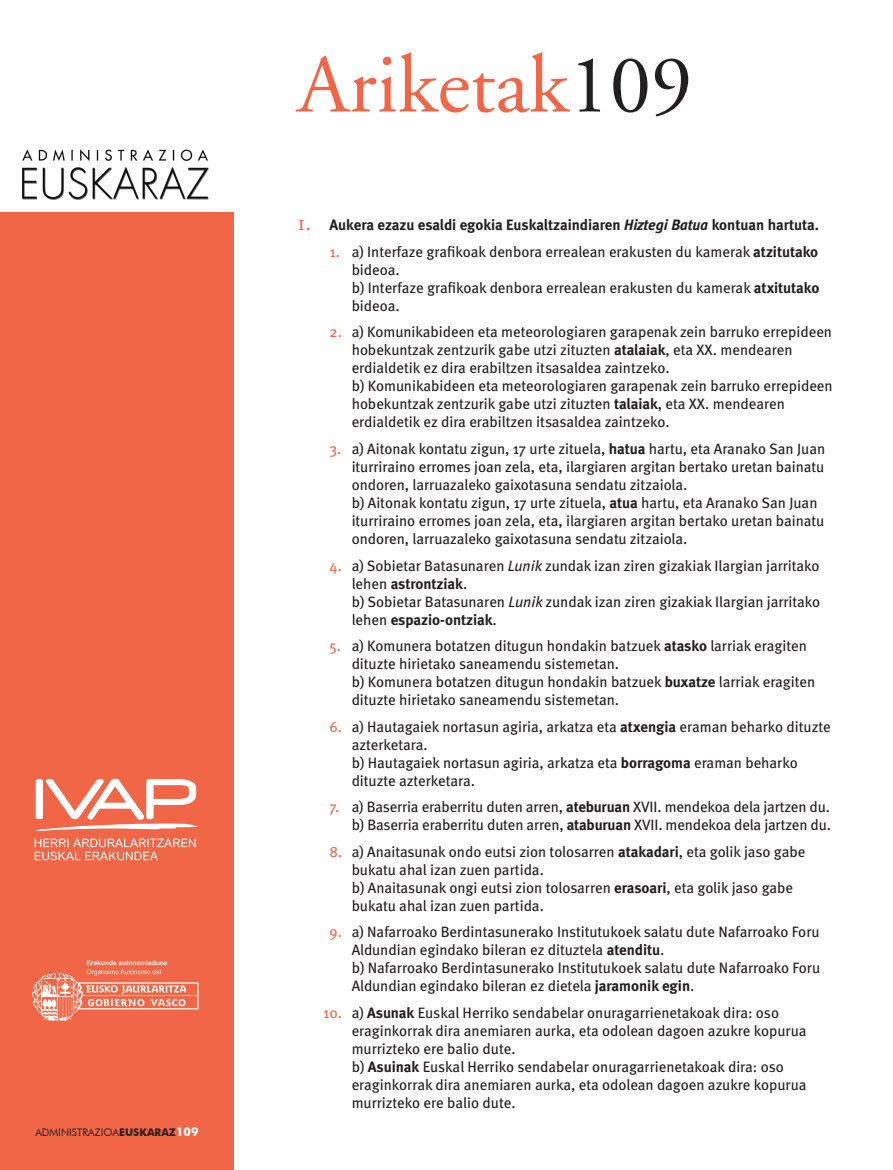
<style>
.page{position:relative;width:893px;height:1170px;background:#fff}
.page>*{position:absolute;margin:0;border:0;box-sizing:border-box;transform-origin:0 0}
.t1{font:82.5px "Adobe Garamond";color:#f26648}
.Ariketak02{font:15px/18px "Meta";color:#231f20}
.Ariketako1{font:700 15px "Meta";letter-spacing:-.005em;color:#231f20}
.t2{font:10.5px "Futura BT";color:#231f20}
.s1{font-weight:700}
.s2{font-weight:700;font-size:12px;color:#fff}
.s3{color:#231f20}
.s4{font-family:"Adobe Garamond Regular SC";font-weight:400;font-size:24px;color:#f26648}
.s5{font-style:italic}
.s6{color:#f26648}
</style>
<div class="page">
<div style="left:0;top:213px;width:234px;height:956px;background:#f26648"></div>
<svg style="left:35px;top:838px;width:161px;height:22px"></svg>
<svg style="left:35px;top:778px;width:164px;height:53px"></svg>
<img style="left:22px;top:149px;width:187px;height:51px">
<img style="left:32px;top:960px;width:167px;height:62px">
<p class="t2" style="left:35px;top:1125px;width:165px">ADMINISTRAZIOA<span class="s1">EUSKARAZ</span><span class="s2">109</span></p>
<p class="t1" style="left:298px;top:41px;width:396px">Ariketak<span class="s3">109</span></p>
<p class="Ariketako1" style="left:298px;top:216px;width:523px"><span class="s4">1.</span> Aukera ezazu esaldi egokia Euskaltzaindiaren <span class="s5">Hiztegi Batua</span> kontuan hartuta.</p>
<p class="Ariketak02" style="left:352px;top:242px;width:469px;text-indent:-22px"><span class="s6">1.</span> a) Interfaze grafikoak denbora errealean erakusten du kamerak <span class="s1">atzitutako </span>bideoa.<br>b) Interfaze grafikoak denbora errealean erakusten du kamerak <span class="s1">atxitutako </span>bideoa.</p>
<p class="Ariketak02" style="left:352px;top:323px;width:483px;text-indent:-22px"><span class="s6">2.</span> a) Komunikabideen eta meteorologiaren garapenak zein barruko errepideen hobekuntzak zentzurik gabe utzi zituzten <span class="s1">atalaiak</span>, eta XX. mendearen erdialdetik ez dira erabiltzen itsasaldea zaintzeko.<br>b) Komunikabideen eta meteorologiaren garapenak zein barruko errepideen hobekuntzak zentzurik gabe utzi zituzten <span class="s1">talaiak</span>, eta XX. mendearen erdialdetik ez dira erabiltzen itsasaldea zaintzeko.</p>
<p class="Ariketak02" style="left:352px;top:439px;width:475px;text-indent:-22px"><span class="s6">3.</span> a) Aitonak kontatu zigun, 17 urte zituela, <span class="s1">hatua</span> hartu, eta Aranako San Juan iturriraino erromes joan zela, eta, ilargiaren argitan bertako uretan bainatu ondoren, larruazaleko gaixotasuna sendatu zitzaiola.<br>b) Aitonak kontatu zigun, 17 urte zituela, <span class="s1">atua</span> hartu, eta Aranako San Juan iturriraino erromes joan zela, eta, ilargiaren argitan bertako uretan bainatu ondoren, larruazaleko gaixotasuna sendatu zitzaiola.</p>
<p class="Ariketak02" style="left:352px;top:556px;width:470px;text-indent:-22px"><span class="s6">4.</span> a) Sobietar Batasunaren <span class="s5">Lunik</span> zundak izan ziren gizakiak Ilargian jarritako lehen <span class="s1">astrontziak</span>.<br>b) Sobietar Batasunaren <span class="s5">Lunik</span> zundak izan ziren gizakiak Ilargian jarritako lehen <span class="s1">espazio-ontziak</span>.</p>
<p class="Ariketak02" style="left:352px;top:636px;width:465px;text-indent:-22px"><span class="s6">5.</span> a) Komunera botatzen ditugun hondakin batzuek <span class="s1">atasko</span> larriak eragiten dituzte hirietako saneamendu sistemetan.<br>b) Komunera botatzen ditugun hondakin batzuek <span class="s1">buxatze</span> larriak eragiten dituzte hirietako saneamendu sistemetan.</p>
<p class="Ariketak02" style="left:352px;top:717px;width:480px;text-indent:-22px"><span class="s6">6.</span> a) Hautagaiek nortasun agiria, arkatza eta <span class="s1">atxengia</span> eraman beharko dituzte azterketara.<br>b) Hautagaiek nortasun agiria, arkatza eta <span class="s1">borragoma</span> eraman beharko dituzte azterketara.</p>
<p class="Ariketak02" style="left:330px;top:797px;width:503px;text-align:right"><span class="s6">7.</span> a) Baserria eraberritu duten arren, <span class="s1">ateburuan</span> XVII. mendekoa dela jartzen du. b) Baserria eraberritu duten arren, <span class="s1">ataburuan</span> XVII. mendekoa dela jartzen du.</p>
<p class="Ariketak02" style="left:352px;top:842px;width:455px;text-indent:-22px"><span class="s6">8.</span> a) Anaitasunak ondo eutsi zion tolosarren <span class="s1">atakadari</span>, eta golik jaso gabe bukatu ahal izan zuen partida.<br>b) Anaitasunak ongi eutsi zion tolosarren <span class="s1">erasoari</span>, eta golik jaso gabe bukatu ahal izan zuen partida.</p>
<p class="Ariketak02" style="left:352px;top:922px;width:470px;text-indent:-22px"><span class="s6">9.</span> a) Nafarroako Berdintasunerako Institutukoek salatu dute Nafarroako Foru Aldundian egindako bileran ez dituztela <span class="s1">atenditu</span>.<br>b) Nafarroako Berdintasunerako Institutukoek salatu dute Nafarroako Foru Aldundian egindako bileran ez dietela <span class="s1">jaramonik egin</span>.</p>
<p class="Ariketak02" style="left:352px;top:1003px;width:456px;text-indent:-28px"><span class="s6">10.</span> a) <span class="s1">Asunak</span> Euskal Herriko sendabelar onuragarrienetakoak dira: oso eraginkorrak dira anemiaren aurka, eta odolean dagoen azukre kopurua murrizteko ere balio dute.<br>b) <span class="s1">Asuinak</span> Euskal Herriko sendabelar onuragarrienetakoak dira: oso eraginkorrak dira anemiaren aurka, eta odolean dagoen azukre kopurua murrizteko ere balio dute.</p>
</div>
